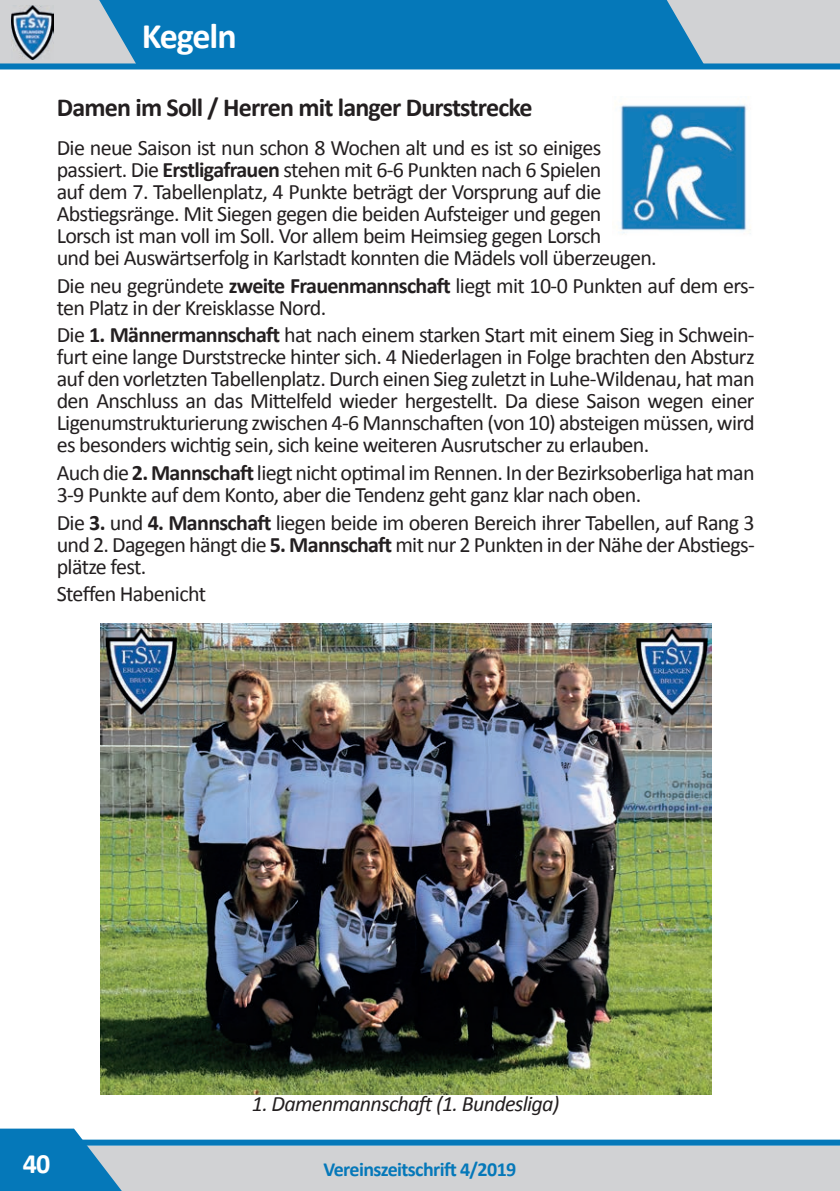
<style>
.page{position:relative;width:840px;height:1191px;background:#fff}
.page>*{position:absolute;margin:0;border:0;box-sizing:border-box;transform-origin:0 0}
.t1{font:700 36px "Calibri";letter-spacing:-.03em;color:#fff}
.t2{font:700 28px "Calibri";color:#fff}
.t3{font:700 26px "Calibri";letter-spacing:-.03em;color:#231f20}
.t4{font:22px/22px "Calibri";letter-spacing:-.03em;color:#231f20}
.t5{font:italic 22px "Calibri";letter-spacing:-.03em;color:#231f20}
.t6{font:700 20px "Calibri";letter-spacing:-.03em;color:#0578b9}
.s1{font-weight:700}
</style>
<div class="page">
<div style="left:0;top:0;width:839px;height:63px;background:#d1d2d4"></div>
<img style="left:12px;top:6px;width:41px;height:54px">
<svg style="left:91px;top:0;width:615px;height:63px;background:#147ebb"></svg>
<div style="left:0;top:63px;width:839px;height:6px;background:#0578b9"></div>
<svg style="left:0;top:1128px;width:839px;height:63px"></svg>
<img style="left:620px;top:104px;width:131px;height:130px">
<img style="left:100px;top:624px;width:611px;height:470px">
<h1 class="t1" style="left:142px;top:10px;width:96px">Kegeln</h1>
<p class="t3" style="left:57px;top:89px;width:477px">Damen im Soll / Herren mit langer Durststrecke</p>
<p class="t4" style="left:57px;top:136px;width:601px">Die neue Saison ist nun schon 8 Wochen alt und es ist so einiges passiert. Die <span class="s1">Erstligafrauen</span> stehen mit 6-6 Punkten nach 6 Spielen<br>auf dem 7. Tabellenplatz, 4 Punkte beträgt der Vorsprung auf die Abstiegsränge. Mit Siegen gegen die beiden Aufsteiger und gegen Lorsch ist man voll im Soll. Vor allem beim Heimsieg gegen Lorsch<br>und bei Auswärtserfolg in Karlstadt konnten die Mädels voll überzeugen.</p>
<p class="t4" style="left:57px;top:274px;width:699px">Die neu gegründete <span class="s1">zweite Frauenmannschaft</span> liegt mit 10-0 Punkten auf dem ers&shy;ten Platz in der Kreisklasse Nord.</p>
<p class="t4" style="left:57px;top:323px;width:699px;text-align:justify">Die <span class="s1">1. Männermannschaft</span> hat nach einem starken Start mit einem Sieg in Schwein&shy;furt eine lange Durststrecke hinter sich. 4 Niederlagen in Folge brachten den Absturz auf den vorletzten Tabellenplatz. Durch einen Sieg zuletzt in Luhe-Wildenau, hat man den Anschluss an das Mittelfeld wieder hergestellt. Da diese Saison wegen einer Ligenumstrukturierung zwischen 4-6 Mannschaften (von 10) absteigen müssen, wird es besonders wichtig sein, sich keine weiteren Ausrutscher zu erlauben.</p>
<p class="t4" style="left:57px;top:461px;width:699px">Auch die <span class="s1">2. Mannschaft</span> liegt nicht optimal im Rennen. In der Bezirksoberliga hat man<br>3-9 Punkte auf dem Konto, aber die Tendenz geht ganz klar nach oben.</p>
<p class="t4" style="left:57px;top:511px;width:699px;text-align:justify">Die <span class="s1">3.</span> und <span class="s1">4. Mannschaft</span> liegen beide im oberen Bereich ihrer Tabellen, auf Rang 3 und 2. Dagegen hängt die <span class="s1">5. Mannschaft</span> mit nur 2 Punkten in der Nähe der Abstiegs&shy;plätze fest.</p>
<p class="t4" style="left:57px;top:582px;width:151px">Steffen Habenicht</p>
<p class="t5" style="left:252px;top:1088px;width:309px">1. Damenmannschaft (1. Bundesliga)</p>
<p class="t2" style="left:23px;top:1144px;width:29px">40</p>
<p class="t6" style="left:323px;top:1155px;width:194px">Vereinszeitschrift 4/2019</p>
</div>
